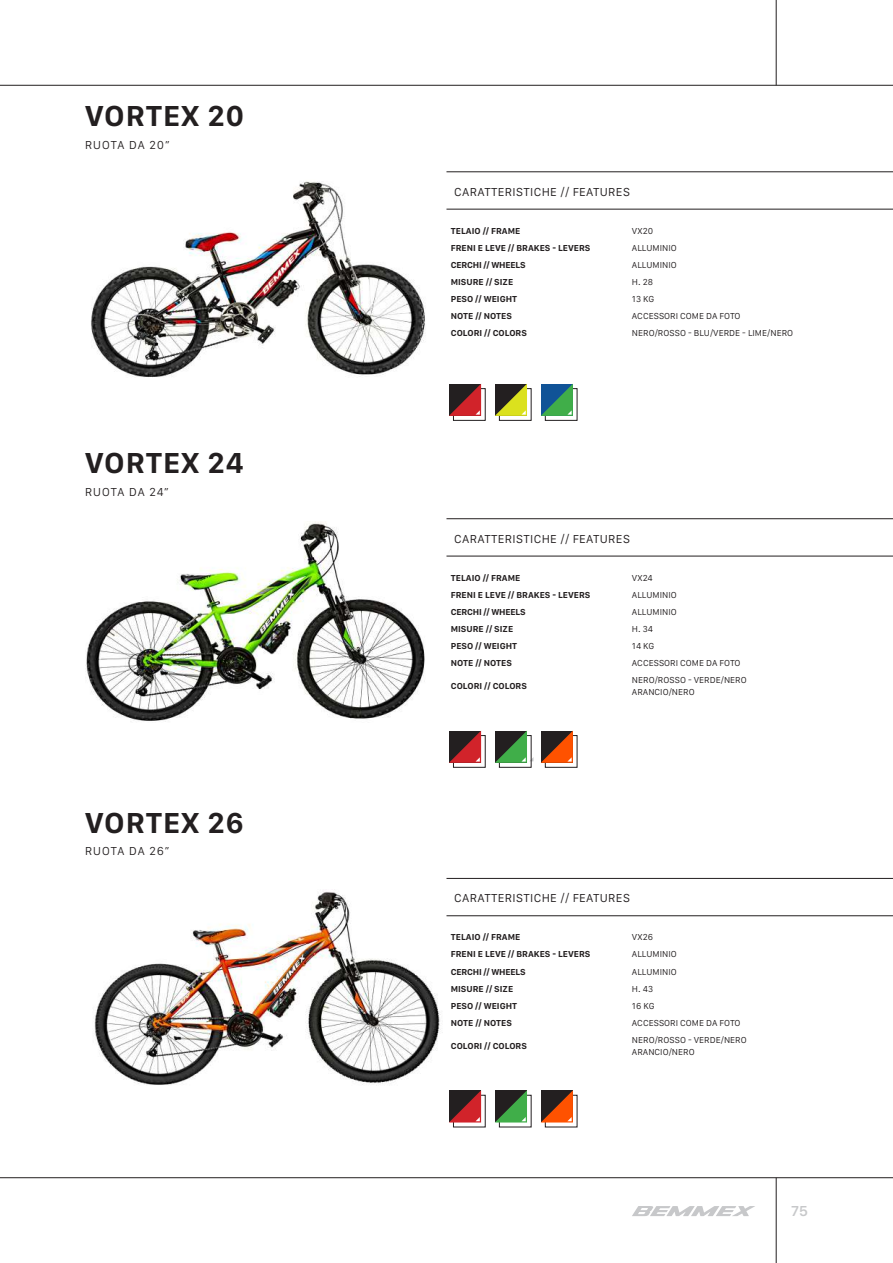
<style>
.page{position:relative;width:893px;height:1263px;background:#fff}
.page>*{position:absolute;margin:0;border:0;box-sizing:border-box;transform-origin:0 0}
.t1{font:700 30px "San Francisco Display";letter-spacing:.05em;color:#231f20}
.t2{font:600 15px "San Francisco Display";color:#c7c8ca}
.t3{font:12px "San Francisco Text";letter-spacing:.025em;color:#231f20}
.t4{font:12px "San Francisco Display";letter-spacing:.09em;color:#231f20}
.t5{font:700 9px "San Francisco Text";color:#231f20}
.t6{font:9px/12px "San Francisco Text";color:#231f20}
.t7{font:700 9px "San Francisco Text";letter-spacing:-.02em;color:#231f20}
</style>
<div class="page">
<hr style="left:0;top:1177px;width:893px;height:1px;background:#231f20">
<hr style="left:0;top:85px;width:893px;height:1px;background:#231f20">
<hr style="left:776px;top:1178px;width:1px;height:85px;background:#231f20">
<svg style="left:632px;top:1206px;width:123px;height:10px"></svg>
<hr style="left:776px;top:0;width:1px;height:85px;background:#231f20">
<img style="left:91px;top:181px;width:334px;height:196px">
<hr style="left:446px;top:172px;width:447px;height:1px;background:#231f20">
<hr style="left:446px;top:209px;width:447px;height:1px;background:#231f20">
<div style="left:453px;top:388px;width:32px;height:33px;border:1px solid #231f20"></div>
<div style="left:499px;top:388px;width:32px;height:33px;border:1px solid #231f20"></div>
<div style="left:545px;top:388px;width:32px;height:33px;border:1px solid #231f20"></div>
<svg style="left:449px;top:384px;width:32px;height:32px"></svg>
<svg style="left:495px;top:384px;width:32px;height:32px"></svg>
<svg style="left:541px;top:384px;width:32px;height:32px"></svg>
<img style="left:86px;top:522px;width:339px;height:200px">
<hr style="left:446px;top:518px;width:447px;height:1px;background:#231f20">
<hr style="left:446px;top:556px;width:447px;height:1px;background:#231f20">
<svg style="left:449px;top:731px;width:37px;height:32px"></svg>
<svg style="left:495px;top:731px;width:38px;height:32px"></svg>
<svg style="left:541px;top:731px;width:37px;height:32px"></svg>
<img style="left:94px;top:891px;width:347px;height:194px">
<hr style="left:446px;top:878px;width:447px;height:1px;background:#231f20">
<hr style="left:446px;top:915px;width:447px;height:1px;background:#231f20">
<svg style="left:449px;top:1090px;width:32px;height:32px"></svg>
<svg style="left:495px;top:1090px;width:32px;height:32px"></svg>
<svg style="left:541px;top:1090px;width:32px;height:32px"></svg>
<h1 class="t1" style="left:85px;top:98px;width:160px">VORTEX 20</h1>
<h3 class="t4" style="left:85px;top:137px;width:86px">RUOTA DA 20”</h3>
<h1 class="t1" style="left:85px;top:445px;width:160px">VORTEX 24</h1>
<h3 class="t4" style="left:85px;top:484px;width:85px">RUOTA DA 24”</h3>
<h1 class="t1" style="left:85px;top:804px;width:160px">VORTEX 26</h1>
<h3 class="t4" style="left:85px;top:844px;width:86px">RUOTA DA 26”</h3>
<h3 class="t3" style="left:454px;top:184px;width:177px">CARATTERISTICHE // FEATURES</h3>
<p class="t5" style="left:451px;top:225px;width:71px">TELAIO // FRAME</p>
<p class="t6" style="left:632px;top:225px;width:23px">VX20</p>
<p class="t5" style="left:451px;top:242px;width:141px">FRENI E LEVE // BRAKES - LEVERS</p>
<p class="t6" style="left:632px;top:242px;width:46px">ALLUMINIO</p>
<p class="t7" style="left:451px;top:259px;width:76px">CERCHI // WHEELS</p>
<p class="t6" style="left:632px;top:260px;width:46px">ALLUMINIO</p>
<p class="t5" style="left:451px;top:276px;width:64px">MISURE // SIZE</p>
<p class="t6" style="left:632px;top:277px;width:23px">H. 28</p>
<p class="t5" style="left:451px;top:293px;width:68px">PESO // WEIGHT</p>
<p class="t6" style="left:632px;top:294px;width:24px">13 KG</p>
<p class="t5" style="left:451px;top:311px;width:63px">NOTE // NOTES</p>
<p class="t6" style="left:632px;top:311px;width:110px">ACCESSORI COME DA FOTO</p>
<p class="t5" style="left:451px;top:328px;width:78px">COLORI // COLORS</p>
<p class="t6" style="left:632px;top:328px;width:163px">NERO/ROSSO - BLU/VERDE - LIME/NERO</p>
<h3 class="t3" style="left:454px;top:531px;width:177px">CARATTERISTICHE // FEATURES</h3>
<p class="t5" style="left:451px;top:572px;width:71px">TELAIO // FRAME</p>
<p class="t6" style="left:632px;top:572px;width:22px">VX24</p>
<p class="t5" style="left:451px;top:589px;width:141px">FRENI E LEVE // BRAKES - LEVERS</p>
<p class="t6" style="left:632px;top:589px;width:46px">ALLUMINIO</p>
<p class="t7" style="left:451px;top:606px;width:76px">CERCHI // WHEELS</p>
<p class="t6" style="left:632px;top:606px;width:46px">ALLUMINIO</p>
<p class="t5" style="left:451px;top:623px;width:64px">MISURE // SIZE</p>
<p class="t6" style="left:632px;top:623px;width:23px">H. 34</p>
<p class="t5" style="left:451px;top:640px;width:68px">PESO // WEIGHT</p>
<p class="t6" style="left:632px;top:641px;width:24px">14 KG</p>
<p class="t5" style="left:451px;top:657px;width:63px">NOTE // NOTES</p>
<p class="t6" style="left:632px;top:658px;width:110px">ACCESSORI COME DA FOTO</p>
<p class="t5" style="left:451px;top:680px;width:78px">COLORI // COLORS</p>
<p class="t6" style="left:632px;top:675px;width:116px">NERO/ROSSO - VERDE/NERO<br>ARANCIO/NERO</p>
<h3 class="t3" style="left:454px;top:891px;width:177px">CARATTERISTICHE // FEATURES</h3>
<p class="t5" style="left:451px;top:932px;width:71px">TELAIO // FRAME</p>
<p class="t6" style="left:632px;top:932px;width:23px">VX26</p>
<p class="t5" style="left:451px;top:949px;width:141px">FRENI E LEVE // BRAKES - LEVERS</p>
<p class="t6" style="left:632px;top:949px;width:46px">ALLUMINIO</p>
<p class="t7" style="left:451px;top:966px;width:76px">CERCHI // WHEELS</p>
<p class="t6" style="left:632px;top:966px;width:46px">ALLUMINIO</p>
<p class="t5" style="left:451px;top:983px;width:64px">MISURE // SIZE</p>
<p class="t6" style="left:632px;top:983px;width:23px">H. 43</p>
<p class="t5" style="left:451px;top:1000px;width:68px">PESO // WEIGHT</p>
<p class="t6" style="left:632px;top:1000px;width:24px">16 KG</p>
<p class="t5" style="left:451px;top:1017px;width:63px">NOTE // NOTES</p>
<p class="t6" style="left:632px;top:1017px;width:110px">ACCESSORI COME DA FOTO</p>
<p class="t5" style="left:451px;top:1040px;width:78px">COLORI // COLORS</p>
<p class="t6" style="left:632px;top:1034px;width:116px">NERO/ROSSO - VERDE/NERO<br>ARANCIO/NERO</p>
<h2 class="t2" style="left:791px;top:1202px;width:18px">75</h2>
</div>
